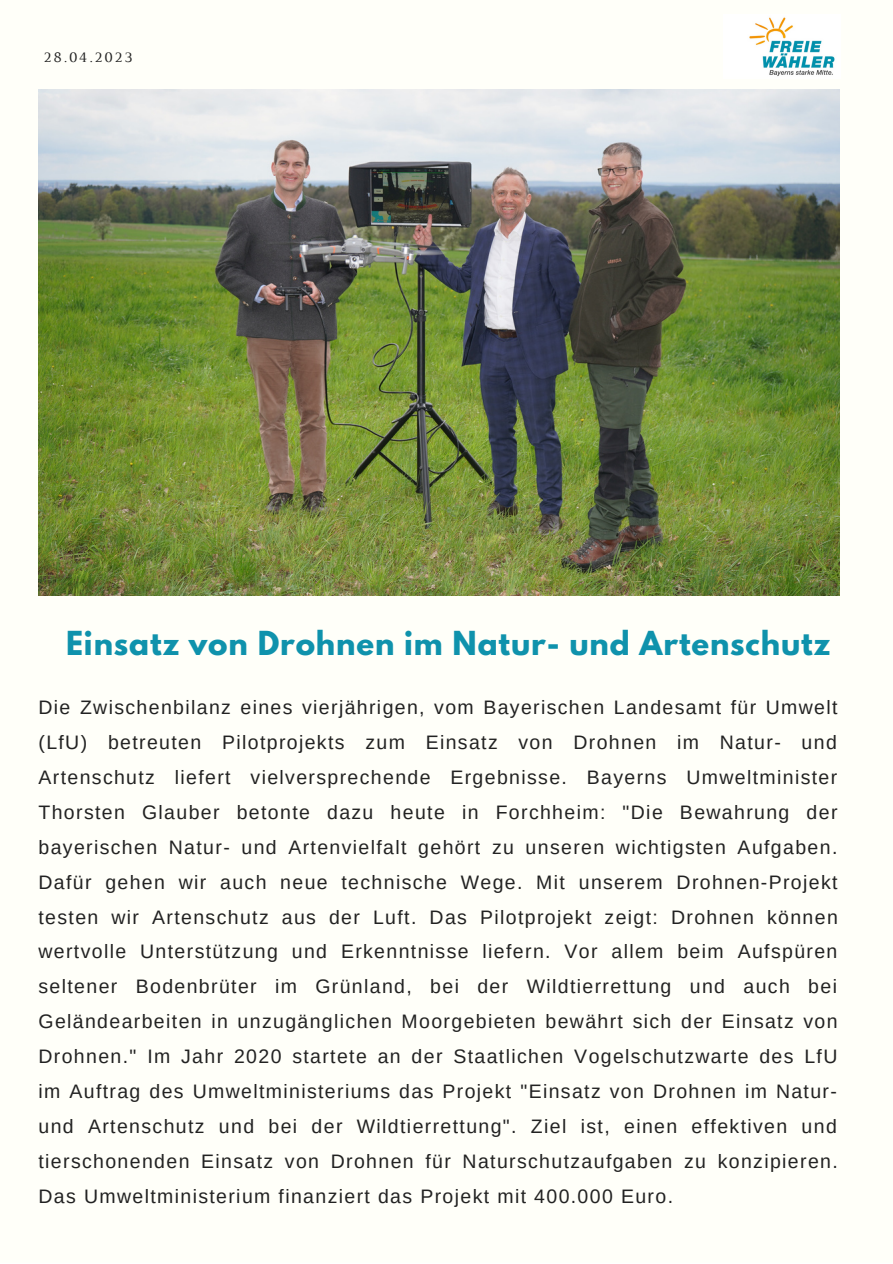
<style>
.page{position:relative;width:893px;height:1264px;background:#fff}
.page>*{position:absolute;margin:0;border:0;box-sizing:border-box;transform-origin:0 0}
.t1{font:700 29.25px "League Spartan";letter-spacing:.03em;color:#0f92ac}
.t2{font:19.5px/34.8px "Arimo";letter-spacing:.07em;color:#222;text-align:justify}
.t3{font:14.85px "Luthier";letter-spacing:.14em;color:#222}
</style>
<div class="page">
<div style="left:0;top:0;width:892px;height:1262px;background:#fffff9"></div>
<img style="left:38px;top:89px;width:801px;height:506px">
<img style="left:749px;top:17px;width:86px;height:60px">
<p class="t3" style="left:44px;top:52px;width:90px">28.04.2023</p>
<h1 class="t1" style="left:66px;top:629px;width:765px">Einsatz von Drohnen im Natur- und Artenschutz</h1>
<p class="t2" style="left:38px;top:690px;width:800px">Die Zwischenbilanz eines vierjährigen, vom Bayerischen Landesamt für Umwelt (LfU) betreuten Pilotprojekts zum Einsatz von Drohnen im Natur- und Artenschutz liefert vielversprechende Ergebnisse. Bayerns Umweltminister Thorsten Glauber betonte dazu heute in Forchheim: "Die Bewahrung der bayerischen Natur- und Artenvielfalt gehört zu unseren wichtigsten Aufgaben.<br>Dafür gehen wir auch neue technische Wege. Mit unserem Drohnen-Projekt testen wir Artenschutz aus der Luft. Das Pilotprojekt zeigt: Drohnen können wertvolle Unterstützung und Erkenntnisse liefern. Vor allem beim Aufspüren seltener Bodenbrüter im Grünland, bei der Wildtierrettung und auch bei Geländearbeiten in unzugänglichen Moorgebieten bewährt sich der Einsatz von Drohnen." Im Jahr 2020 startete an der Staatlichen Vogelschutzwarte des LfU im Auftrag des Umweltministeriums das Projekt "Einsatz von Drohnen im Natur&shy;und Artenschutz und bei der Wildtierrettung". Ziel ist, einen effektiven und tierschonenden Einsatz von Drohnen für Naturschutzaufgaben zu konzipieren.<br>Das Umweltministerium finanziert das Projekt mit 400.000 Euro.</p>
</div>
